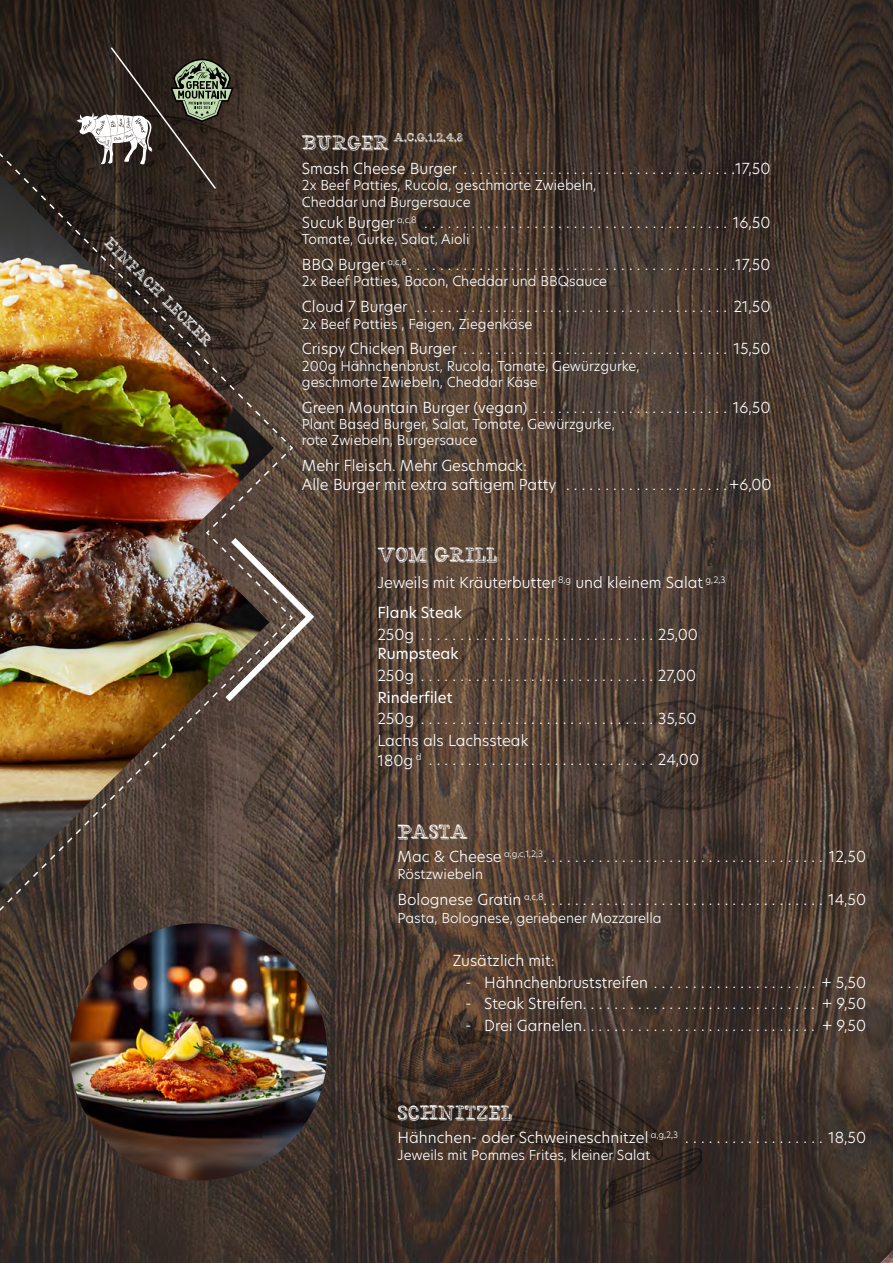
<style>
.page{position:relative;width:893px;height:1263px;background:#fff}
.page>*{position:absolute;margin:0;border:0;box-sizing:border-box;transform-origin:0 0}
.t1{font:24px "HMS Gilbert Slab Printed";color:#fff}
.t2{font:18px "HMS Gilbert Slab Printed";color:#fff}
.t3{font:300 15px/19.5px "New Hero";color:#fff}
.t4{font:15px "New Hero";color:#fff}
.t5{font:13.95px "HMS Gilbert Slab Printed";color:#fff}
.t6{font:300 13.5px/16.2px "New Hero";color:#fff}
.s1{font-size:24px}
.s2{font-weight:400}
</style>
<div class="page">
<img style="left:0;top:0;width:893px;height:1263px">
<img style="left:12px;top:115px;width:298px;height:277px">
<svg style="left:880px;top:1250px;width:13px;height:13px"></svg>
<img style="left:370px;top:1008px;width:145px;height:121px">
<img style="left:576px;top:1080px;width:87px;height:79px">
<img style="left:603px;top:1148px;width:99px;height:61px">
<img style="left:506px;top:1116px;width:108px;height:41px">
<img style="left:574px;top:680px;width:235px;height:148px">
<img style="left:0;top:144px;width:294px;height:792px">
<img style="left:234px;top:553px;width:261px;height:338px">
<img style="left:209px;top:452px;width:109px;height:256px">
<svg style="left:77px;top:46px;width:157px;height:144px;background:#49433b"></svg>
<img style="left:70px;top:923px;width:257px;height:257px;border-radius:129px">
<p class="t2" style="left:115px;top:233px;width:147px;rotate:45deg">EINFACH LECKER</p>
<p class="t5" style="left:302px;top:130px;width:163px"><span class="s1">BURGER</span> A,C,G,1,2,4,8</p>
<p class="t3" style="left:302px;top:158px;width:470px">Smash Cheese Burger . . . . . . . . . . . . . . . . . . . . . . . . . . . . . . . . . . 17,50</p>
<p class="t6" style="left:302px;top:177px;width:296px">2x Beef Patties, Rucola, geschmorte Zwiebeln,<br>Cheddar und Burgersauce</p>
<p class="t3" style="left:302px;top:213px;width:470px">Sucuk Burger <sup>a,c,8</sup> . . . . . . . . . . . . . . . . . . . . . . . . . . . . . . . . . . . . . . . 16,50</p>
<p class="t6" style="left:302px;top:231px;width:169px">Tomate, Gurke, Salat, Aioli</p>
<p class="t3" style="left:302px;top:255px;width:470px">BBQ Burger <sup>a,c,8</sup> . . . . . . . . . . . . . . . . . . . . . . . . . . . . . . . . . . . . . . . . . 17,50</p>
<p class="t6" style="left:302px;top:273px;width:307px">2x Beef Patties, Bacon, Cheddar und BBQsauce</p>
<p class="t3" style="left:302px;top:297px;width:470px">Cloud 7 Burger . . . . . . . . . . . . . . . . . . . . . . . . . . . . . . . . . . . . . . . . 21,50</p>
<p class="t6" style="left:302px;top:315px;width:232px">2x Beef Patties , Feigen, Ziegenkäse</p>
<p class="t3" style="left:302px;top:339px;width:470px">Crispy Chicken Burger . . . . . . . . . . . . . . . . . . . . . . . . . . . . . . . . . . 15,50</p>
<p class="t6" style="left:302px;top:357px;width:339px">200g Hähnchenbrust, Rucola, Tomate, Gewürzgurke, geschmorte Zwiebeln, Cheddar Käse</p>
<p class="t3" style="left:302px;top:397px;width:470px">Green Mountain Burger (vegan) . . . . . . . . . . . . . . . . . . . . . . . . . 16,50</p>
<p class="t6" style="left:302px;top:415px;width:314px">Plant Based Burger, Salat, Tomate, Gewürzgurke, rote Zwiebeln, Burgersauce</p>
<p class="t3" style="left:302px;top:455px;width:471px">Mehr Fleisch. Mehr Geschmack:<br>Alle Burger mit extra saftigem Patty . . . . . . . . . . . . . . . . . . . . +6,00</p>
<h1 class="t1" style="left:377px;top:541px;width:122px">VOM GRILL</h1>
<p class="t3" style="left:377px;top:567px;width:349px;line-height:30.2px">Jeweils mit Kräuterbutter <sup>8,g</sup> und kleinem Salat <sup>g,2,3<br></sup><span class="s2">Flank Steak</span></p>
<p class="t3" style="left:377px;top:624px;width:322px">250g . . . . . . . . . . . . . . . . . . . . . . . . . . . . . . 25,00</p>
<p class="t4" style="left:377px;top:644px;width:83px">Rumpsteak</p>
<p class="t3" style="left:377px;top:665px;width:320px">250g . . . . . . . . . . . . . . . . . . . . . . . . . . . . . . 27,00</p>
<p class="t4" style="left:377px;top:687px;width:77px">Rinderfilet</p>
<p class="t3" style="left:377px;top:708px;width:321px;line-height:21.6px">250g . . . . . . . . . . . . . . . . . . . . . . . . . . . . . . 35,50<br>Lachs als Lachssteak</p>
<p class="t3" style="left:377px;top:750px;width:323px">180g <sup>d</sup> . . . . . . . . . . . . . . . . . . . . . . . . . . . . . 24,00</p>
<h1 class="t1" style="left:398px;top:817px;width:72px">PASTA</h1>
<p class="t3" style="left:398px;top:847px;width:470px">Mac &amp; Cheese <sup>a,g,c,1,2,3</sup> . . . . . . . . . . . . . . . . . . . . . . . . . . . . . . . . . . . . 12,50</p>
<p class="t6" style="left:398px;top:865px;width:87px">Röstzwiebeln</p>
<p class="t3" style="left:398px;top:889px;width:470px">Bolognese Gratin <sup>a,c,8</sup> . . . . . . . . . . . . . . . . . . . . . . . . . . . . . . . . . . . . 14,50</p>
<p class="t6" style="left:398px;top:909px;width:266px">Pasta, Bolognese, geriebener Mozzarella</p>
<p class="t3" style="left:453px;top:950px;width:103px">Zusätzlich mit:</p>
<p class="t3" style="left:465px;top:972px;width:402px">- Hähnchenbruststreifen . . . . . . . . . . . . . . . . . . . . . + 5,50</p>
<p class="t3" style="left:465px;top:994px;width:402px">- Steak Streifen . . . . . . . . . . . . . . . . . . . . . . . . . . . . . + 9,50</p>
<p class="t3" style="left:465px;top:1015px;width:402px">- Drei Garnelen . . . . . . . . . . . . . . . . . . . . . . . . . . . . . + 9,50</p>
<h1 class="t1" style="left:398px;top:1098px;width:116px">SCHNITZEL</h1>
<p class="t3" style="left:398px;top:1128px;width:470px">Hähnchen- oder Schweineschnitzel <sup>a,g,2,3</sup> . . . . . . . . . . . . . . . . . . 18,50</p>
<p class="t6" style="left:398px;top:1146px;width:254px">Jeweils mit Pommes Frites, kleiner Salat</p>
</div>
